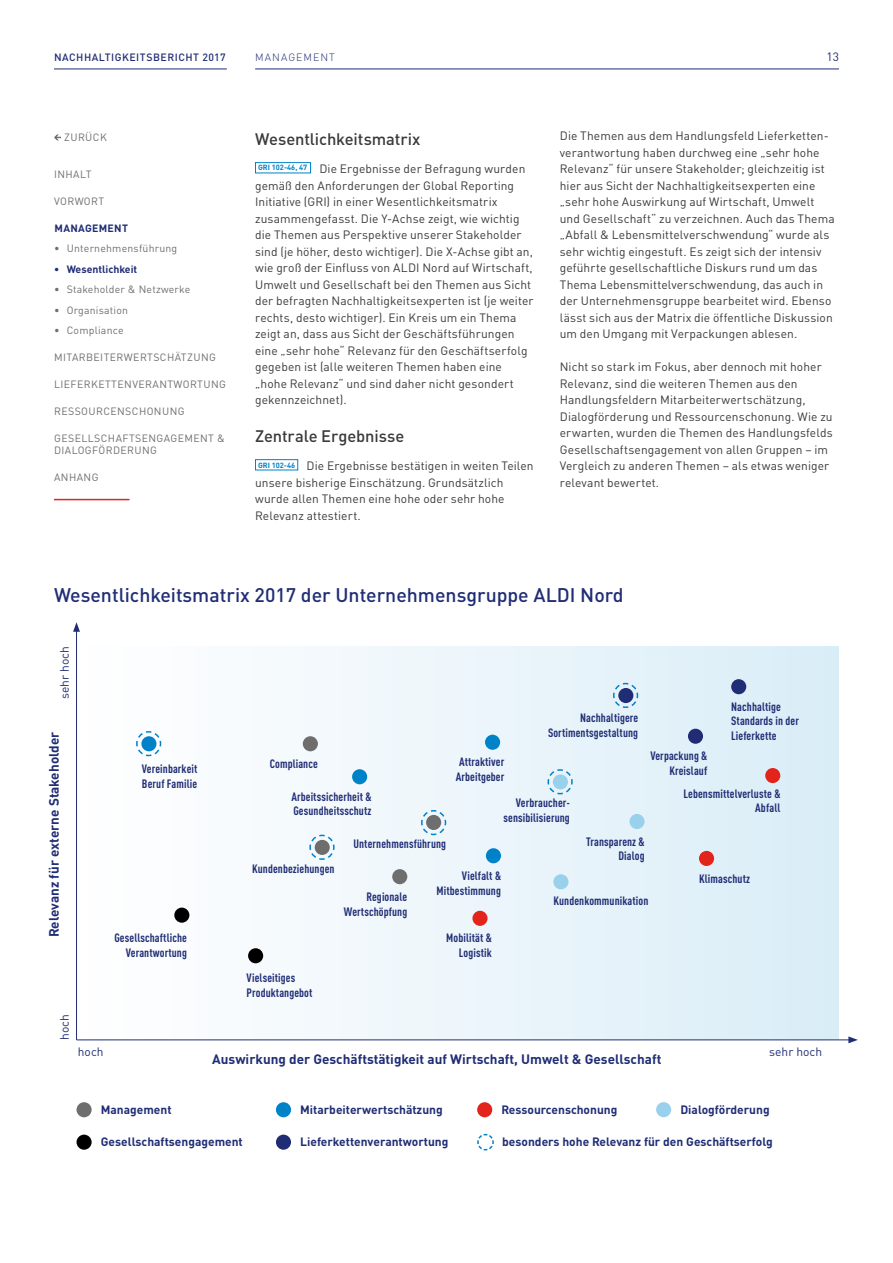
<style>
.page{position:relative;width:893px;height:1263px;background:#fff}
.page>*{position:absolute;margin:0;border:0;box-sizing:border-box;transform-origin:0 0}
.t1{font:500 19.5px "DIN Pro";color:#202d75}
.t2{font:500 16.5px "DIN Pro";letter-spacing:-.005em;color:#3a3a39}
.t3{font:700 13.5px "DIN Pro";color:#202d75}
.t4{font:12px/16.5px "DIN Pro";letter-spacing:.01em;color:#3a3a39}
.t5{font:700 condensed 12px/14.4px "DIN Pro";letter-spacing:.01em;color:#202d75;text-align:right}
.t6{font:700 12px "DIN Pro";color:#202d75}
.t7{font:12px "DIN Pro";color:#202d75}
.t8{font:10.5px/12px "DIN Pro";letter-spacing:.04em;color:#6e6e6e}
.t9{font:10.5px "DIN Pro";letter-spacing:.02em;color:#6e6e6e}
.t10{font:500 10.5px "DIN Pro";letter-spacing:.05em;color:#202d75}
.t11{font:700 10.5px "DIN Pro";color:#202d75}
.t12{font:300 10.5px "DIN Pro";letter-spacing:.1em;color:#202d75}
.t13{font:700 10.5px "DIN Pro";letter-spacing:.03em;color:#202d75}
</style>
<div class="page">
<hr style="left:54px;top:69px;width:173px;height:1px;background:#202d75">
<hr style="left:255px;top:69px;width:584px;height:1px;background:#202d75">
<svg style="left:54px;top:134px;width:7px;height:6px"></svg>
<hr style="left:54px;top:499px;width:75px;height:1px;background:#e3241b">
<div style="left:255px;top:162px;width:56px;height:11px;border:1px solid #0082c9"></div>
<div style="left:255px;top:459px;width:43px;height:11px;border:1px solid #0082c9"></div>
<div style="left:77px;top:646px;width:762px;height:393px;background:linear-gradient(to right,#fff,#daedf7)"></div>
<hr style="left:76px;top:629px;width:1px;height:411px;background:#202d75">
<svg style="left:73px;top:622px;width:7px;height:10px"></svg>
<hr style="left:77px;top:1039px;width:774px;height:1px;background:#202d75">
<svg style="left:848px;top:1036px;width:10px;height:7px"></svg>
<div style="left:174px;top:907px;width:15px;height:16px;background:#000;border-radius:50%"></div>
<div style="left:248px;top:948px;width:15px;height:15px;background:#000;border-radius:50%"></div>
<div style="left:392px;top:869px;width:15px;height:15px;background:#6e6e6e;border-radius:50%"></div>
<div style="left:486px;top:848px;width:15px;height:15px;background:#0082c9;border-radius:50%"></div>
<div style="left:472px;top:911px;width:16px;height:15px;background:#e3241b;border-radius:50%"></div>
<div style="left:553px;top:874px;width:15px;height:15px;background:#99d0ec;border-radius:50%"></div>
<div style="left:699px;top:851px;width:15px;height:15px;background:#e3241b;border-radius:50%"></div>
<div style="left:629px;top:814px;width:16px;height:15px;background:#99d0ec;border-radius:50%"></div>
<div style="left:485px;top:735px;width:15px;height:15px;background:#0082c9;border-radius:50%"></div>
<div style="left:352px;top:769px;width:15px;height:15px;background:#0082c9;border-radius:50%"></div>
<div style="left:688px;top:729px;width:15px;height:15px;background:#202d75;border-radius:50%"></div>
<div style="left:765px;top:768px;width:15px;height:15px;background:#e3241b;border-radius:50%"></div>
<div style="left:731px;top:679px;width:15px;height:15px;background:#202d75;border-radius:50%"></div>
<svg style="left:309px;top:834px;width:26px;height:26px"></svg>
<svg style="left:420px;top:809px;width:27px;height:27px"></svg>
<svg style="left:547px;top:768px;width:26px;height:27px"></svg>
<svg style="left:612px;top:682px;width:27px;height:27px"></svg>
<div style="left:77px;top:1102px;width:15px;height:15px;background:#6e6e6e;border-radius:50%"></div>
<div style="left:656px;top:1102px;width:15px;height:15px;background:#99d0ec;border-radius:50%"></div>
<div style="left:77px;top:1134px;width:15px;height:16px;background:#000;border-radius:50%"></div>
<div style="left:276px;top:1134px;width:15px;height:16px;background:#202d75;border-radius:50%"></div>
<svg style="left:477px;top:1133px;width:17px;height:18px"></svg>
<div style="left:276px;top:1102px;width:15px;height:15px;background:#0082c9;border-radius:50%"></div>
<div style="left:477px;top:1102px;width:15px;height:15px;background:#e3241b;border-radius:50%"></div>
<div style="left:303px;top:736px;width:15px;height:15px;background:#6e6e6e;border-radius:50%"></div>
<svg style="left:135px;top:730px;width:27px;height:27px"></svg>
<p class="t10" style="left:54px;top:49px;width:173px">NACHHALTIGKEITSBERICHT 2017</p>
<p class="t7" style="left:826px;top:48px;width:14px">13</p>
<p class="t12" style="left:255px;top:49px;width:81px">MANAGEMENT</p>
<p class="t8" style="left:64px;top:131px;width:44px">ZURÜCK</p>
<p class="t8" style="left:54px;top:167px;width:39px">INHALT</p>
<p class="t8" style="left:54px;top:194px;width:52px">VORWORT</p>
<p class="t9" style="left:54px;top:240px;width:125px">• Unternehmensführung</p>
<p class="t9" style="left:54px;top:281px;width:138px">• Stakeholder &amp; Netzwerke</p>
<p class="t9" style="left:54px;top:302px;width:76px">• Organisation</p>
<p class="t9" style="left:54px;top:322px;width:71px">• Compliance</p>
<p class="t8" style="left:54px;top:350px;width:163px">MITARBEITERWERTSCHÄTZUNG</p>
<p class="t8" style="left:54px;top:377px;width:173px">LIEFERKETTENVERANTWORTUNG</p>
<p class="t8" style="left:54px;top:404px;width:132px">RESSOURCENSCHONUNG</p>
<p class="t8" style="left:54px;top:431px;width:172px">GESELLSCHAFTSENGAGEMENT &amp;<br>DIALOGFÖRDERUNG</p>
<p class="t8" style="left:54px;top:470px;width:46px">ANHANG</p>
<p class="t13" style="left:55px;top:219px;width:75px">MANAGEMENT</p>
<p class="t11" style="left:54px;top:260px;width:85px">• Wesentlichkeit</p>
<h2 class="t2" style="left:255px;top:125px;width:167px">Wesentlichkeitsmatrix</h2>
<p class="t4" style="left:255px;top:160px;width:280px"><sup>GRI</sup> <sup>102-46,</sup> <sup>47</sup> Die Ergebnisse der Befragung wurden gemäß den Anforderungen der Global Reporting Initiative (GRI) in einer Wesentlichkeitsmatrix zusammengefasst. Die Y-Achse zeigt, wie wichtig die Themen aus Perspektive unserer Stakeholder sind (je höher, desto wichtiger). Die X-Achse gibt an, wie groß der Einfluss von ALDI Nord auf Wirtschaft, Umwelt und Gesellschaft bei den Themen aus Sicht der befragten Nachhaltigkeitsexperten ist (je weiter rechts, desto wichtiger). Ein Kreis um ein Thema zeigt an, dass aus Sicht der Geschäftsführungen eine „sehr hohe“ Relevanz für den Geschäftserfolg gegeben ist (alle weiteren Themen haben eine „hohe Relevanz“ und sind daher nicht gesondert gekennzeichnet).</p>
<h2 class="t2" style="left:255px;top:422px;width:151px">Zentrale Ergebnisse</h2>
<p class="t4" style="left:255px;top:457px;width:280px"><sup>GRI</sup> <sup>102-46</sup> Die Ergebnisse bestätigen in weiten Teilen unsere bisherige Einschätzung. Grundsätzlich wurde allen Themen eine hohe oder sehr hohe Relevanz attestiert.</p>
<p class="t4" style="left:560px;top:127px;width:276px">Die Themen aus dem Handlungsfeld Lieferketten&shy;verantwortung haben durchweg eine „sehr hohe Relevanz“ für unsere Stakeholder; gleichzeitig ist hier aus Sicht der Nachhaltigkeitsexperten eine „sehr hohe Auswirkung auf Wirtschaft, Umwelt und Gesellschaft“ zu verzeichnen. Auch das Thema „Abfall &amp; Lebensmittelverschwendung“ wurde als sehr wichtig eingestuft. Es zeigt sich der intensiv geführte gesellschaftliche Diskurs rund um das Thema Lebensmittelverschwendung, das auch in der Unternehmensgruppe bearbeitet wird. Ebenso lässt sich aus der Matrix die öffentliche Diskussion um den Umgang mit Verpackungen ablesen.</p>
<p class="t4" style="left:560px;top:358px;width:274px">Nicht so stark im Fokus, aber dennoch mit hoher Relevanz, sind die weiteren Themen aus den Handlungsfeldern Mitarbeiterwertschätzung, Dialogförderung und Ressourcenschonung. Wie zu erwarten, wurden die Themen des Handlungsfelds Gesellschaftsengagement von allen Gruppen – im Vergleich zu anderen Themen – als etwas weniger relevant bewertet.</p>
<h1 class="t1" style="left:54px;top:579px;width:571px">Wesentlichkeitsmatrix 2017 der Unternehmensgruppe ALDI Nord</h1>
<p class="t7" style="left:55px;top:699px;width:54px;rotate:-90deg">sehr hoch</p>
<p class="t3" style="left:43px;top:937px;width:207px;rotate:-90deg">Relevanz für externe Stakeholder</p>
<p class="t5" style="left:142px;top:761px;width:57px;text-align:left">Vereinbarkeit<br>Beruf Familie</p>
<p class="t5" style="left:114px;top:930px;width:74px">Gesellschaftliche<br>Verantwortung</p>
<p class="t7" style="left:55px;top:1040px;width:27px;rotate:-90deg">hoch</p>
<p class="t7" style="left:78px;top:1042px;width:27px">hoch</p>
<p class="t5" style="left:270px;top:755px;width:50px">Compliance</p>
<p class="t5" style="left:291px;top:788px;width:82px;text-align:left">Arbeitssicherheit &amp;<br>Gesundheitsschutz</p>
<p class="t5" style="left:456px;top:754px;width:50px;text-align:left">Attraktiver<br>Arbeitgeber</p>
<p class="t5" style="left:548px;top:710px;width:92px">Nachhaltigere<br>Sortimentsgestaltung</p>
<p class="t5" style="left:503px;top:795px;width:68px">Verbraucher&shy;sensibilisierung</p>
<p class="t5" style="left:731px;top:698px;width:69px;text-align:left">Nachhaltige<br>Standards in der<br>Lieferkette</p>
<p class="t5" style="left:650px;top:748px;width:58px">Verpackung &amp;<br>Kreislauf</p>
<p class="t5" style="left:683px;top:785px;width:98px">Lebensmittelverluste &amp;<br>Abfall</p>
<p class="t5" style="left:252px;top:860px;width:84px">Kundenbeziehungen</p>
<p class="t5" style="left:247px;top:970px;width:67px;text-align:left">Vielseitiges<br>Produktangebot</p>
<p class="t5" style="left:353px;top:835px;width:94px">Unternehmensführung</p>
<p class="t5" style="left:344px;top:888px;width:65px">Regionale<br>Wertschöpfung</p>
<p class="t5" style="left:437px;top:868px;width:66px">Vielfalt &amp;<br>Mitbestimmung</p>
<p class="t5" style="left:446px;top:930px;width:47px">Mobilität &amp;<br>Logistik</p>
<p class="t5" style="left:586px;top:833px;width:60px">Transparenz &amp;<br>Dialog</p>
<p class="t5" style="left:553px;top:892px;width:97px">Kundenkommunikation</p>
<p class="t3" style="left:212px;top:1048px;width:451px">Auswirkung der Geschäftstätigkeit auf Wirtschaft, Umwelt &amp; Gesellschaft</p>
<p class="t5" style="left:699px;top:870px;width:52px">Klimaschutz</p>
<p class="t7" style="left:769px;top:1042px;width:54px">sehr hoch</p>
<p class="t6" style="left:101px;top:1099px;width:72px">Management</p>
<p class="t6" style="left:680px;top:1099px;width:91px">Dialogförderung</p>
<p class="t6" style="left:101px;top:1132px;width:144px">Gesellschaftsengagement</p>
<p class="t6" style="left:300px;top:1132px;width:150px">Lieferkettenverantwortung</p>
<p class="t6" style="left:502px;top:1132px;width:272px">besonders hohe Relevanz für den Geschäftserfolg</p>
<p class="t6" style="left:300px;top:1099px;width:144px">Mitarbeiterwertschätzung</p>
<p class="t6" style="left:501px;top:1099px;width:118px">Ressourcenschonung</p>
</div>
